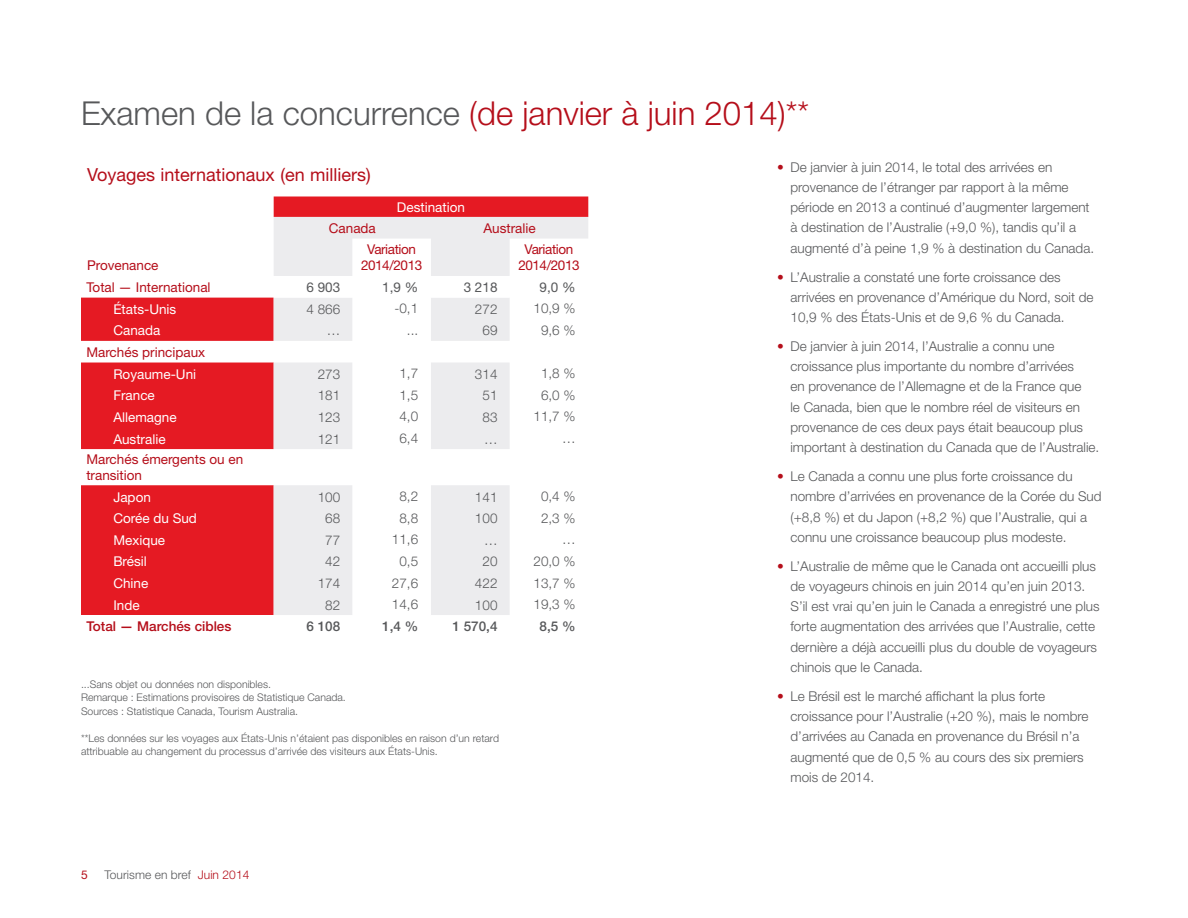
<style>
.page{position:relative;width:1188px;height:918px;background:#fff}
.page>*{position:absolute;margin:0;border:0;box-sizing:border-box;transform-origin:0 0}
.t1{font:300 33px "Helvetica Neue LT Pro";color:#b50e1a}
.t2{font:18px "Helvetica Neue LT Pro";color:#b50e1a}
.t3{font:300 13.5px/20.2px "Helvetica Neue LT Pro";color:#57585a}
.t4{font:13.5px "Helvetica Neue LT Pro";color:#fff}
.t5{font:13.5px/15.8px "Helvetica Neue LT Pro";color:#b50e1a}
.t6{font:13.5px/15.8px "Helvetica Neue LT Pro";letter-spacing:-.03em;color:#b50e1a;text-align:center}
.t7{font:500 13.5px "Helvetica Neue LT Pro";color:#b50e1a}
.t8{font:500 13.5px "Helvetica Neue LT Pro";color:#57585a}
.t9{font:13.5px "Helvetica Neue LT Pro";color:#57585a}
.t10{font:300 12px "Helvetica Neue LT Pro";letter-spacing:.005em;color:#57585a}
.t11{font:12px "Helvetica Neue LT Pro";color:#b50e1a}
.t12{font:300 10.5px/13.5px "Helvetica Neue LT Pro";color:#57585a}
.s1{color:#57585a}
.s2{color:#b50e1a}
</style>
<div class="page">
<svg style="left:81px;top:196px;width:507px;height:419px;fill:#e51a23"></svg>
<svg style="left:274px;top:217px;width:314px;height:59px;fill:#ececee"></svg>
<svg style="left:274px;top:276px;width:78px;height:339px;fill:#ececee"></svg>
<svg style="left:352px;top:276px;width:236px;height:339px"></svg>
<h1 class="t1" style="left:81px;top:93px;width:730px"><span class="s1">Examen de la concurrence</span> (de janvier à juin 2014)**</h1>
<h2 class="t2" style="left:87px;top:163px;width:285px">Voyages internationaux (en milliers)</h2>
<p class="t3" style="left:790px;top:156px;width:305px;text-indent:-14px"><span class="s2">•</span> De janvier à juin 2014, le total des arrivées en provenance de l’étranger par rapport à la même période en 2013 a continué d’augmenter largement à destination de l’Australie (+9,0 %), tandis qu’il a augmenté d’à peine 1,9 % à destination du Canada.</p>
<p class="t3" style="left:790px;top:266px;width:305px;text-indent:-14px"><span class="s2">•</span> L’Australie a constaté une forte croissance des arrivées en provenance d’Amérique du Nord, soit de<br>10,9 % des États-Unis et de 9,6 % du Canada.</p>
<p class="t3" style="left:790px;top:336px;width:310px;text-indent:-14px"><span class="s2">•</span> De janvier à juin 2014, l’Australie a connu une croissance plus importante du nombre d’arrivées<br>en provenance de l’Allemagne et de la France que<br>le Canada, bien que le nombre réel de visiteurs en provenance de ces deux pays était beaucoup plus important à destination du Canada que de l’Australie.</p>
<p class="t3" style="left:790px;top:466px;width:313px;text-indent:-14px"><span class="s2">•</span> Le Canada a connu une plus forte croissance du nombre d’arrivées en provenance de la Corée du Sud (+8,8 %) et du Japon (+8,2 %) que l’Australie, qui a connu une croissance beaucoup plus modeste.</p>
<p class="t3" style="left:790px;top:555px;width:311px;text-indent:-14px"><span class="s2">•</span> L’Australie de même que le Canada ont accueilli plus de voyageurs chinois en juin 2014 qu’en juin 2013.<br>S’il est vrai qu’en juin le Canada a enregistré une plus forte augmentation des arrivées que l’Australie, cette dernière a déjà accueilli plus du double de voyageurs chinois que le Canada.</p>
<p class="t3" style="left:790px;top:686px;width:299px;text-indent:-14px"><span class="s2">•</span> Le Brésil est le marché affichant la plus forte croissance pour l’Australie (+20 %), mais le nombre d’arrivées au Canada en provenance du Brésil n’a augmenté que de 0,5 % au cours des six premiers mois de 2014.</p>
<p class="t4" style="left:397px;top:198px;width:70px">Destination</p>
<p class="t5" style="left:329px;top:220px;width:49px">Canada</p>
<p class="t5" style="left:484px;top:220px;width:54px">Australie</p>
<p class="t6" style="left:361px;top:241px;width:63px">Variation<br>2014/2013</p>
<p class="t6" style="left:518px;top:241px;width:63px">Variation<br>2014/2013</p>
<p class="t5" style="left:87px;top:257px;width:73px">Provenance</p>
<p class="t5" style="left:86px;top:279px;width:126px">Total — International</p>
<p class="t9" style="left:306px;top:279px;width:35px">6 903</p>
<p class="t9" style="left:382px;top:278px;width:38px">1,9 %</p>
<p class="t9" style="left:464px;top:279px;width:35px">3 218</p>
<p class="t9" style="left:540px;top:278px;width:38px">9,0 %</p>
<p class="t4" style="left:113px;top:301px;width:65px">États-Unis</p>
<p class="t3" style="left:306px;top:299px;width:35px">4 866</p>
<p class="t3" style="left:394px;top:298px;width:25px">-0,1</p>
<p class="t3" style="left:475px;top:299px;width:24px">272</p>
<p class="t3" style="left:534px;top:298px;width:44px">10,9 %</p>
<p class="t4" style="left:113px;top:322px;width:49px">Canada</p>
<p class="t3" style="left:327px;top:320px;width:15px">…</p>
<p class="t3" style="left:407px;top:320px;width:13px">...</p>
<p class="t3" style="left:482px;top:320px;width:17px">69</p>
<p class="t3" style="left:541px;top:320px;width:36px">9,6 %</p>
<p class="t5" style="left:86px;top:344px;width:120px">Marchés principaux</p>
<p class="t4" style="left:113px;top:366px;width:84px">Royaume-Uni</p>
<p class="t3" style="left:318px;top:364px;width:24px">273</p>
<p class="t3" style="left:399px;top:363px;width:20px">1,7</p>
<p class="t3" style="left:475px;top:364px;width:24px">314</p>
<p class="t3" style="left:541px;top:363px;width:36px">1,8 %</p>
<p class="t4" style="left:113px;top:387px;width:43px">France</p>
<p class="t3" style="left:318px;top:385px;width:24px">181</p>
<p class="t3" style="left:399px;top:385px;width:20px">1,5</p>
<p class="t3" style="left:482px;top:385px;width:17px">51</p>
<p class="t3" style="left:541px;top:385px;width:36px">6,0 %</p>
<p class="t4" style="left:113px;top:409px;width:65px">Allemagne</p>
<p class="t3" style="left:318px;top:407px;width:24px">123</p>
<p class="t3" style="left:399px;top:406px;width:20px">4,0</p>
<p class="t3" style="left:482px;top:407px;width:17px">83</p>
<p class="t3" style="left:534px;top:406px;width:44px">11,7 %</p>
<p class="t4" style="left:113px;top:431px;width:54px">Australie</p>
<p class="t3" style="left:318px;top:428px;width:24px">121</p>
<p class="t3" style="left:399px;top:428px;width:20px">6,4</p>
<p class="t3" style="left:484px;top:428px;width:15px">…</p>
<p class="t3" style="left:562px;top:428px;width:15px">…</p>
<p class="t5" style="left:86px;top:451px;width:158px">Marchés émergents ou en transition</p>
<p class="t4" style="left:113px;top:488px;width:39px">Japon</p>
<p class="t3" style="left:318px;top:486px;width:24px">100</p>
<p class="t3" style="left:399px;top:486px;width:20px">8,2</p>
<p class="t3" style="left:475px;top:486px;width:24px">141</p>
<p class="t3" style="left:541px;top:486px;width:36px">0,4 %</p>
<p class="t4" style="left:113px;top:510px;width:85px">Corée du Sud</p>
<p class="t3" style="left:325px;top:508px;width:17px">68</p>
<p class="t3" style="left:399px;top:507px;width:20px">8,8</p>
<p class="t3" style="left:475px;top:508px;width:24px">100</p>
<p class="t3" style="left:541px;top:507px;width:36px">2,3 %</p>
<p class="t4" style="left:113px;top:532px;width:53px">Mexique</p>
<p class="t3" style="left:325px;top:530px;width:17px">77</p>
<p class="t3" style="left:392px;top:529px;width:28px">11,6</p>
<p class="t3" style="left:484px;top:530px;width:15px">…</p>
<p class="t3" style="left:562px;top:529px;width:15px">…</p>
<p class="t4" style="left:113px;top:553px;width:35px">Brésil</p>
<p class="t3" style="left:325px;top:551px;width:17px">42</p>
<p class="t3" style="left:399px;top:551px;width:20px">0,5</p>
<p class="t3" style="left:482px;top:551px;width:17px">20</p>
<p class="t3" style="left:534px;top:551px;width:44px">20,0 %</p>
<p class="t4" style="left:113px;top:575px;width:37px">Chine</p>
<p class="t3" style="left:318px;top:573px;width:24px">174</p>
<p class="t3" style="left:392px;top:572px;width:28px">27,6</p>
<p class="t3" style="left:475px;top:573px;width:24px">422</p>
<p class="t3" style="left:534px;top:572px;width:44px">13,7 %</p>
<p class="t4" style="left:113px;top:597px;width:28px">Inde</p>
<p class="t3" style="left:325px;top:595px;width:17px">82</p>
<p class="t3" style="left:392px;top:594px;width:28px">14,6</p>
<p class="t3" style="left:475px;top:595px;width:24px">100</p>
<p class="t3" style="left:534px;top:594px;width:44px">19,3 %</p>
<p class="t7" style="left:86px;top:618px;width:147px">Total — Marchés cibles</p>
<p class="t8" style="left:306px;top:618px;width:35px">6 108</p>
<p class="t8" style="left:382px;top:618px;width:38px">1,4 %</p>
<p class="t8" style="left:452px;top:618px;width:47px">1 570,4</p>
<p class="t8" style="left:540px;top:618px;width:38px">8,5 %</p>
<p class="t12" style="left:81px;top:677px;width:266px">...Sans objet ou données non disponibles.<br>Remarque : Estimations provisoires de Statistique Canada.<br>Sources : Statistique Canada, Tourism Australia.</p>
<p class="t12" style="left:81px;top:731px;width:420px">**Les données sur les voyages aux États-Unis n’étaient pas disponibles en raison d’un retard attribuable au changement du processus d’arrivée des visiteurs aux États-Unis.</p>
<p class="t11" style="left:81px;top:867px;width:8px">5</p>
<p class="t10" style="left:104px;top:867px;width:146px">Tourisme en bref <span class="s2">Juin 2014</span></p>
</div>
